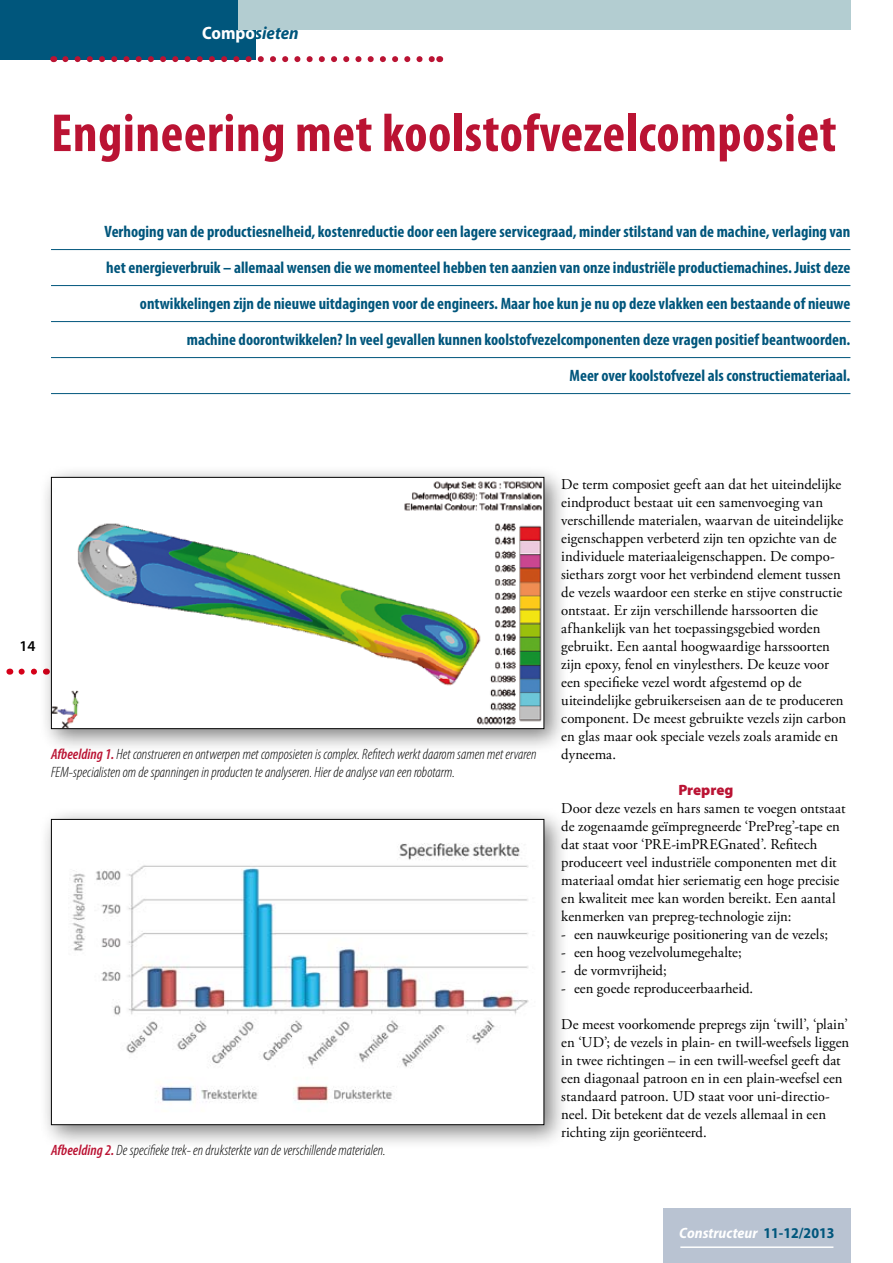
<style>
.page{position:relative;width:893px;height:1263px;background:#fff}
.page>*{position:absolute;margin:0;border:0;box-sizing:border-box;transform-origin:0 0}
.t1{font:700 condensed 54px "Myriad Pro";letter-spacing:.01em;color:#ba1333}
.t2{font:italic 700 semi-condensed 18px "Myriad Pro";color:#00567c}
.t3{font:700 condensed 16.5px/36px "Myriad Pro";color:#00567c;text-align:right}
.t4{font:15px/18px "Adobe Garamond Pro";color:#000}
.t5{font:italic 300 condensed 15px/18px "Myriad Pro";color:#000}
.t6{font:italic 700 semi-condensed 15px "Myriad Pro";color:#fff}
.t7{font:900 15px "Myriad Pro";letter-spacing:-.005em;color:#ba1333}
.t8{font:600 15px "Myriad Pro";color:#000}
.s1{font-style:normal;color:#fff}
.s2{font-weight:600;color:#ba1333}
.s3{font-style:normal;color:#00567c}
</style>
<div class="page">
<div style="left:0;top:0;width:255px;height:60px;background:#00567c"></div>
<div style="left:238px;top:0;width:612px;height:30px;background:#b3cdd1"></div>
<svg style="left:65px;top:56px;width:368px;height:6px"></svg>
<svg style="left:22px;top:669px;width:15px;height:6px"></svg>
<div style="left:663px;top:1209px;width:187px;height:54px;background:#b9c3d2"></div>
<hr style="left:680px;top:1246px;width:153px;height:2px;background:#fff">
<hr style="left:51px;top:249px;width:799px;height:1px;background:#00567c">
<hr style="left:51px;top:285px;width:799px;height:1px;background:#00567c">
<hr style="left:51px;top:321px;width:799px;height:1px;background:#00567c">
<hr style="left:51px;top:357px;width:799px;height:1px;background:#00567c">
<hr style="left:51px;top:393px;width:799px;height:1px;background:#00567c">
<div style="left:38px;top:464px;width:531px;height:289px;background:#000;opacity:.5"></div>
<img style="left:53px;top:479px;width:489px;height:248px">
<div style="left:51px;top:477px;width:493px;height:252px;border:1px solid #000"></div>
<div style="left:38px;top:806px;width:531px;height:343px;background:#000;opacity:.5"></div>
<img style="left:53px;top:821px;width:489px;height:302px">
<div style="left:51px;top:819px;width:493px;height:306px;border:1px solid #000"></div>
<p class="t2" style="left:202px;top:23px;width:98px"><span class="s1">Compo</span>sieten</p>
<h1 class="t1" style="left:51px;top:99px;width:787px">Engineering met koolstofvezelcomposiet</h1>
<p class="t3" style="left:105px;top:213px;width:747px">Verhoging van de productiesnelheid, kostenreductie door een lagere servicegraad, minder stilstand van de machine, verlaging van het energieverbruik – allemaal wensen die we momenteel hebben ten aanzien van onze industriële productiemachines. Juist deze ontwikkelingen zijn de nieuwe uitdagingen voor de engineers. Maar hoe kun je nu op deze vlakken een bestaande of nieuwe machine doorontwikkelen? In veel gevallen kunnen koolstofvezelcomponenten deze vragen positief beantwoorden.<br>Meer over koolstofvezel als constructiemateriaal.</p>
<p class="t8" style="left:20px;top:636px;width:18px">14</p>
<p class="t5" style="left:51px;top:745px;width:487px"><span class="s2">Afbeelding 1.</span> Het construeren en ontwerpen met composieten is complex. Refitech werkt daarom samen met ervaren<br>FEM-specialisten om de spanningen in producten te analyseren. Hier de analyse van een robotarm.</p>
<p class="t5" style="left:51px;top:1141px;width:336px"><span class="s2">Afbeelding 2.</span> De specifieke trek- en druksterkte van de verschillende materialen.</p>
<p class="t4" style="left:561px;top:475px;width:286px">De term composiet geeft aan dat het uiteindelijke eindproduct bestaat uit een samenvoeging van verschillende materialen, waarvan de uiteindelijke eigenschappen verbeterd zijn ten opzichte van de individuele materiaaleigenschappen. De compo&shy;siethars zorgt voor het verbindend element tussen de vezels waardoor een sterke en stijve constructie ontstaat. Er zijn verschillende harssoorten die afhankelijk van het toepassingsgebied worden gebruikt. Een aantal hoogwaardige harssoorten zijn epoxy, fenol en vinylesthers. De keuze voor een specifieke vezel wordt afgestemd op de uiteindelijke gebruikerseisen aan de te produceren component. De meest gebruikte vezels zijn carbon en glas maar ook speciale vezels zoals aramide en dyneema.</p>
<p class="t7" style="left:678px;top:781px;width:57px">Prepreg</p>
<p class="t4" style="left:561px;top:799px;width:286px">Door deze vezels en hars samen te voegen ontstaat de zogenaamde geïmpregneerde ‘PrePreg’-tape en dat staat voor ‘PRE-imPREGnated’. Refitech produceert veel industriële componenten met dit materiaal omdat hier seriematig een hoge precisie en kwaliteit mee kan worden bereikt. Een aantal kenmerken van prepreg-technologie zijn:</p>
<p class="t4" style="left:561px;top:925px;width:268px">- een nauwkeurige positionering van de vezels;</p>
<p class="t4" style="left:561px;top:943px;width:182px">- een hoog vezelvolumegehalte;</p>
<p class="t4" style="left:561px;top:961px;width:107px">- de vormvrijheid;</p>
<p class="t4" style="left:561px;top:979px;width:193px">- een goede reproduceerbaarheid.</p>
<p class="t4" style="left:561px;top:1015px;width:290px">De meest voorkomende prepregs zijn ‘twill’, ‘plain’ en ‘UD’; de vezels in plain- en twill-weefsels liggen in twee richtingen – in een twill-weefsel geeft dat een diagonaal patroon en in een plain-weefsel een standaard patroon. UD staat voor uni-directio&shy;neel. Dit betekent dat de vezels allemaal in een richting zijn georiënteerd.</p>
<p class="t6" style="left:679px;top:1225px;width:157px">Constructeur <span class="s3">11-12/2013</span></p>
</div>
